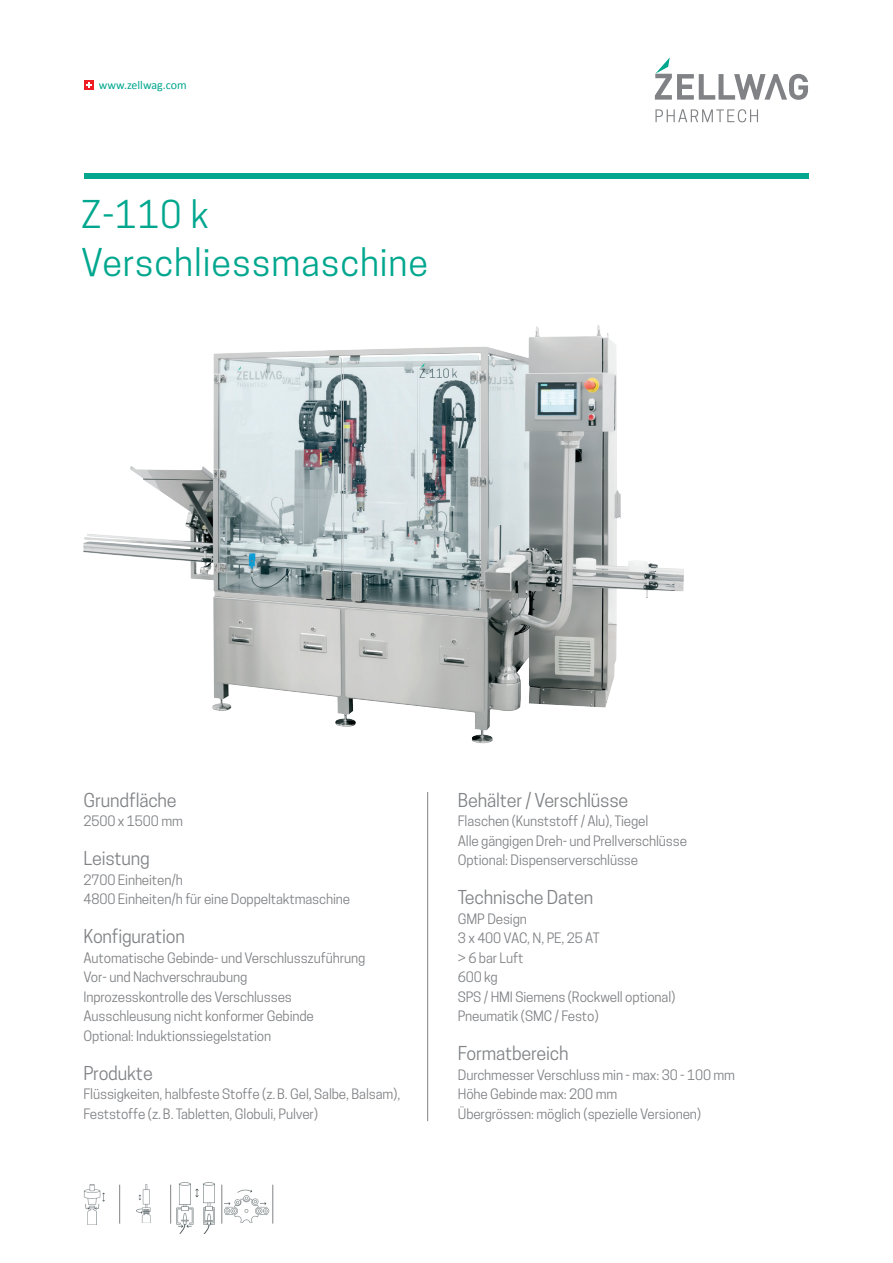
<style>
.page{position:relative;width:893px;height:1263px;background:#fff}
.page>*{position:absolute;margin:0;border:0;box-sizing:border-box;transform-origin:0 0}
.t1{font:36px/48px "Cooper Hewitt";letter-spacing:.025em;color:#00a78e}
.t2{font:18px "Cooper Hewitt";letter-spacing:-.01em;color:#808285}
.t3{font:13.5px/19.5px "Cooper Hewitt";letter-spacing:-.01em;color:#808285}
.t4{font:12px "Calibri";color:#00a78e}
</style>
<div class="page">
<div style="left:84px;top:80px;width:10px;height:10px;background:#ee1d23"></div>
<svg style="left:86px;top:82px;width:6px;height:6px"></svg>
<div style="left:84px;top:173px;width:724px;height:6px;background:#00a78e"></div>
<svg style="left:655px;top:109px;width:103px;height:13px"></svg>
<svg style="left:655px;top:57px;width:153px;height:43px"></svg>
<hr style="left:427px;top:792px;width:1px;height:329px;background:#808285">
<img style="left:137px;top:1184px;width:14px;height:39px">
<hr style="left:119px;top:1185px;width:1px;height:38px;background:#808285">
<hr style="left:170px;top:1185px;width:1px;height:38px;background:#808285">
<img style="left:84px;top:1184px;width:21px;height:41px">
<img style="left:176px;top:1182px;width:39px;height:52px">
<hr style="left:221px;top:1185px;width:1px;height:38px;background:#808285">
<hr style="left:272px;top:1185px;width:1px;height:38px;background:#808285">
<img style="left:225px;top:1190px;width:44px;height:32px">
<img style="left:83px;top:326px;width:514px;height:385px">
<p class="t4" style="left:99px;top:78px;width:89px">www.zellwag.com</p>
<h1 class="t1" style="left:81px;top:190px;width:348px">Z-110 k<br>Verschliessmaschine</h1>
<h2 class="t2" style="left:84px;top:789px;width:95px">Grundfläche</h2>
<p class="t3" style="left:84px;top:811px;width:101px">2500 x 1500 mm</p>
<h2 class="t2" style="left:84px;top:848px;width:68px">Leistung</h2>
<p class="t3" style="left:84px;top:870px;width:268px">2700 Einheiten/h<br>4800 Einheiten/h für eine Doppeltaktmaschine</p>
<h2 class="t2" style="left:84px;top:926px;width:103px">Konfiguration</h2>
<p class="t3" style="left:84px;top:948px;width:283px">Automatische Gebinde- und Verschlusszuführung Vor- und Nachverschraubung<br>Inprozesskontrolle des Verschlusses Ausschleusung nicht konformer Gebinde Optional: Induktionssiegelstation</p>
<h2 class="t2" style="left:84px;top:1062px;width:71px">Produkte</h2>
<p class="t3" style="left:84px;top:1084px;width:318px">Flüssigkeiten, halbfeste Stoffe (z. B. Gel, Salbe, Balsam),<br>Feststoffe (z. B. Tabletten, Globuli, Pulver)</p>
<h2 class="t2" style="left:458px;top:789px;width:172px">Behälter / Verschlüsse</h2>
<p class="t3" style="left:458px;top:811px;width:231px">Flaschen (Kunststoff / Alu), Tiegel<br>Alle gängigen Dreh- und Prellverschlüsse<br>Optional: Dispenserverschlüsse</p>
<h2 class="t2" style="left:458px;top:887px;width:137px">Technische Daten</h2>
<p class="t3" style="left:458px;top:909px;width:219px">GMP Design<br>3 x 400 VAC, N, PE, 25 AT<br>&gt; 6 bar Luft<br>600 kg<br>SPS / HMI Siemens (Rockwell optional)<br>Pneumatik (SMC / Festo)</p>
<h2 class="t2" style="left:458px;top:1043px;width:112px">Formatbereich</h2>
<p class="t3" style="left:458px;top:1065px;width:279px">Durchmesser Verschluss min - max: 30 - 100 mm<br>Höhe Gebinde max: 200 mm<br>Übergrössen: möglich (spezielle Versionen)</p>
</div>
